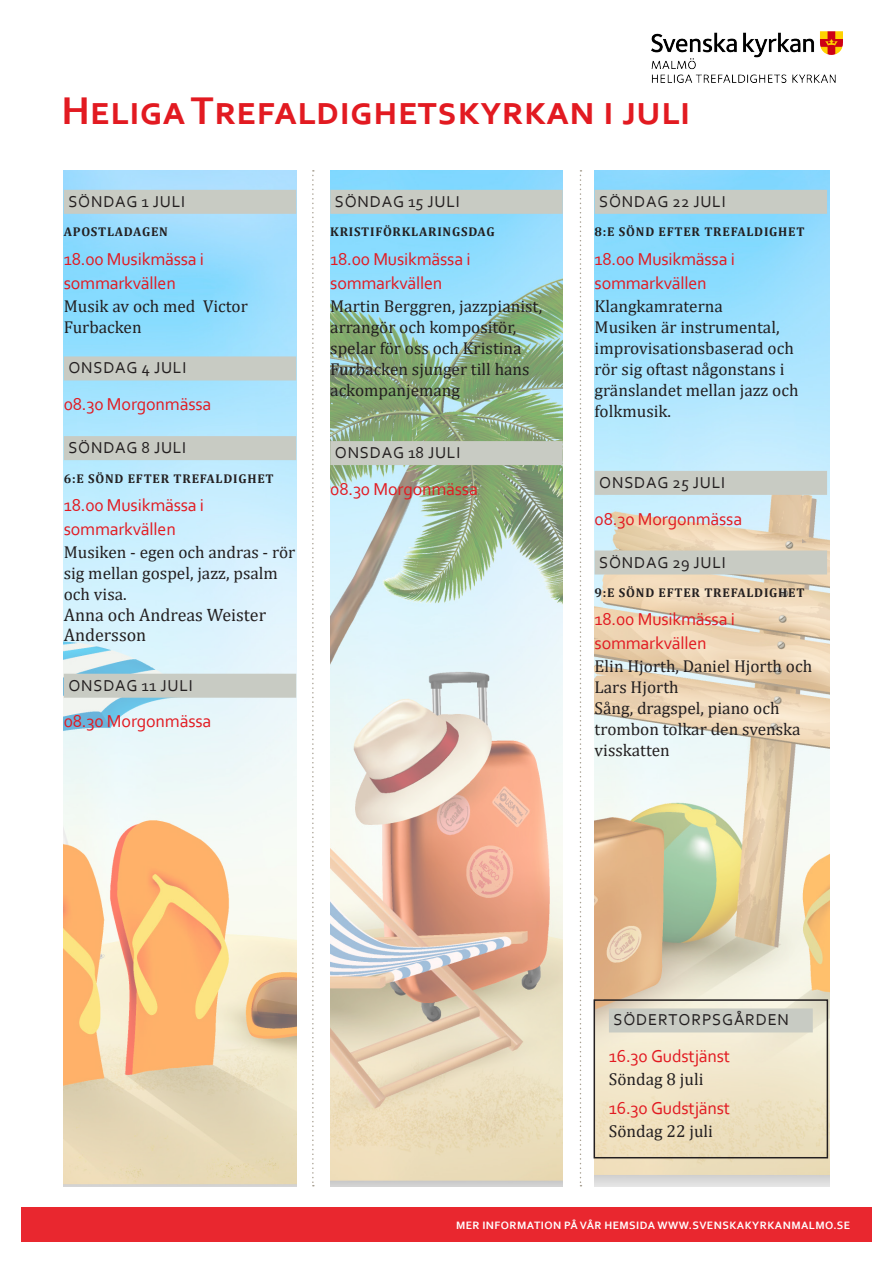
<style>
.page{position:relative;width:893px;height:1263px;background:#fff}
.page>*{position:absolute;margin:0;border:0;box-sizing:border-box;transform-origin:0 0}
.t1{font:700 40.5px "Corbel";color:#e21a21}
.Kalendern_-_tid_Guds{font:18px/24px "Corbel";letter-spacing:-.01em;color:#e21a21}
.Kalendern_-_Tid_Guds{font:18px/24px "Corbel";letter-spacing:-.01em;color:#e21a21}
.namn{font:18px/20.7px "Cambria";color:#231f20}
.Kalendern_-_Vad{font:17.25px/21px "Cambria";color:#231f20}
.Kalendern_-_Datum{font:16.5px "Corbel";letter-spacing:.05em;color:#231f20}
.Kalendern_-_söndagen{font:700 12.75px "Cambria";letter-spacing:.06em;color:#231f20}
.t2{font:700 11.25px "Corbel";letter-spacing:.04em;color:#fff}
</style>
<div class="page">
<div style="left:21px;top:1208px;width:851px;height:34px;background:#e9272f"></div>
<svg style="left:312px;top:170px;width:2px;height:1016px"></svg>
<svg style="left:580px;top:170px;width:1px;height:1016px"></svg>
<img style="left:651px;top:32px;width:192px;height:50px">
<img style="left:64px;top:170px;width:232px;height:1016px">
<img style="left:330px;top:170px;width:233px;height:1016px">
<img style="left:595px;top:170px;width:234px;height:1016px">
<div style="left:64px;top:190px;width:232px;height:24px;background:#c8cbc3"></div>
<div style="left:64px;top:356px;width:232px;height:24px;background:#c8cbc3"></div>
<div style="left:64px;top:436px;width:232px;height:24px;background:#c8cbc3"></div>
<div style="left:64px;top:674px;width:232px;height:24px;background:#c8cbc3"></div>
<div style="left:330px;top:190px;width:233px;height:24px;background:#c8cbc3"></div>
<div style="left:330px;top:441px;width:233px;height:24px;background:#c8cbc3"></div>
<div style="left:595px;top:190px;width:232px;height:24px;background:#c8cbc3"></div>
<div style="left:595px;top:471px;width:232px;height:24px;background:#c8cbc3"></div>
<div style="left:595px;top:550px;width:232px;height:24px;background:#c8cbc3"></div>
<div style="left:609px;top:1008px;width:204px;height:24px;background:#c8cbc3"></div>
<div style="left:594px;top:999px;width:234px;height:159px;border:2px solid #231f20"></div>
<h1 class="t1" style="left:62px;top:85px;width:630px">Heliga Trefaldighetskyrkan i juli</h1>
<p class="Kalendern_-_Datum" style="left:68px;top:191px;width:118px">SÖNDAG 1 JULI</p>
<p class="Kalendern_-_söndagen" style="left:64px;top:223px;width:106px">APOSTLADAGEN</p>
<p class="Kalendern_-_Tid_Guds" style="left:64px;top:246px;width:142px">18.00 Musikmässa i sommarkvällen</p>
<p class="Kalendern_-_Vad" style="left:64px;top:295px;width:186px">Musik av och med Victor<br>Furbacken</p>
<p class="Kalendern_-_Datum" style="left:68px;top:358px;width:120px">ONSDAG 4 JULI</p>
<p class="Kalendern_-_tid_Guds" style="left:64px;top:392px;width:149px">08.30 Morgonmässa</p>
<p class="Kalendern_-_Datum" style="left:68px;top:437px;width:119px">SÖNDAG 8 JULI</p>
<p class="Kalendern_-_söndagen" style="left:64px;top:469px;width:211px">6:E SÖND EFTER TREFALDIGHET</p>
<p class="Kalendern_-_tid_Guds" style="left:64px;top:492px;width:142px">18.00 Musikmässa i sommarkvällen</p>
<p class="Kalendern_-_Vad" style="left:64px;top:542px;width:233px">Musiken - egen och andras - rör sig mellan gospel, jazz, psalm och visa.</p>
<p class="namn" style="left:64px;top:604px;width:204px">Anna och Andreas Weister<br>Andersson</p>
<p class="Kalendern_-_Datum" style="left:68px;top:675px;width:126px">ONSDAG 11 JULI</p>
<p class="Kalendern_-_Tid_Guds" style="left:64px;top:709px;width:149px">08.30 Morgonmässa</p>
<p class="Kalendern_-_Datum" style="left:335px;top:191px;width:126px">SÖNDAG 15 JULI</p>
<p class="Kalendern_-_söndagen" style="left:330px;top:223px;width:166px">KRISTIFÖRKLARINGSDAG</p>
<p class="Kalendern_-_Tid_Guds" style="left:330px;top:246px;width:142px">18.00 Musikmässa i sommarkvällen</p>
<p class="Kalendern_-_Vad" style="left:330px;top:295px;width:213px">Martin Berggren, jazzpianist, arrangör och kompositör, spelar för oss och Kristina<br>Furbacken sjunger till hans ackompanjemang</p>
<p class="Kalendern_-_Datum" style="left:335px;top:442px;width:127px">ONSDAG 18 JULI</p>
<p class="Kalendern_-_tid_Guds" style="left:330px;top:476px;width:149px">08.30 Morgonmässa</p>
<p class="Kalendern_-_Datum" style="left:599px;top:191px;width:128px">SÖNDAG 22 JULI</p>
<p class="Kalendern_-_söndagen" style="left:595px;top:223px;width:211px">8:E SÖND EFTER TREFALDIGHET</p>
<p class="Kalendern_-_tid_Guds" style="left:595px;top:246px;width:142px">18.00 Musikmässa i sommarkvällen</p>
<p class="Kalendern_-_Vad" style="left:595px;top:295px;width:130px">Klangkamraterna</p>
<p class="Kalendern_-_Vad" style="left:595px;top:316px;width:205px">Musiken är instrumental, improvisationsbaserad och rör sig oftast någonstans i gränslandet mellan jazz och folkmusik.</p>
<p class="Kalendern_-_Datum" style="left:599px;top:472px;width:128px">ONSDAG 25 JULI</p>
<p class="Kalendern_-_tid_Guds" style="left:595px;top:506px;width:149px">08.30 Morgonmässa</p>
<p class="Kalendern_-_Datum" style="left:599px;top:552px;width:128px">SÖNDAG 29 JULI</p>
<p class="Kalendern_-_söndagen" style="left:595px;top:584px;width:211px">9:E SÖND EFTER TREFALDIGHET</p>
<p class="Kalendern_-_tid_Guds" style="left:595px;top:607px;width:142px">18.00 Musikmässa i sommarkvällen</p>
<p class="Kalendern_-_Vad" style="left:595px;top:656px;width:219px">Elin Hjorth, Daniel Hjorth och<br>Lars Hjorth</p>
<p class="Kalendern_-_Vad" style="left:595px;top:698px;width:207px">Sång, dragspel, piano och trombon tolkar den svenska visskatten</p>
<p class="Kalendern_-_Datum" style="left:613px;top:1010px;width:177px">SÖDERTORPSGÅRDEN</p>
<p class="Kalendern_-_Tid_Guds" style="left:609px;top:1044px;width:123px">16.30 Gudstjänst</p>
<p class="Kalendern_-_Vad" style="left:609px;top:1069px;width:96px">Söndag 8 juli</p>
<p class="Kalendern_-_Tid_Guds" style="left:609px;top:1095px;width:123px">16.30 Gudstjänst</p>
<p class="Kalendern_-_Vad" style="left:609px;top:1120px;width:106px">Söndag 22 juli</p>
<p class="t2" style="left:456px;top:1218px;width:396px">MER INFORMATION PÅ VÅR HEMSIDA WWW.SVENSKAKYRKANMALMO.SE</p>
</div>
